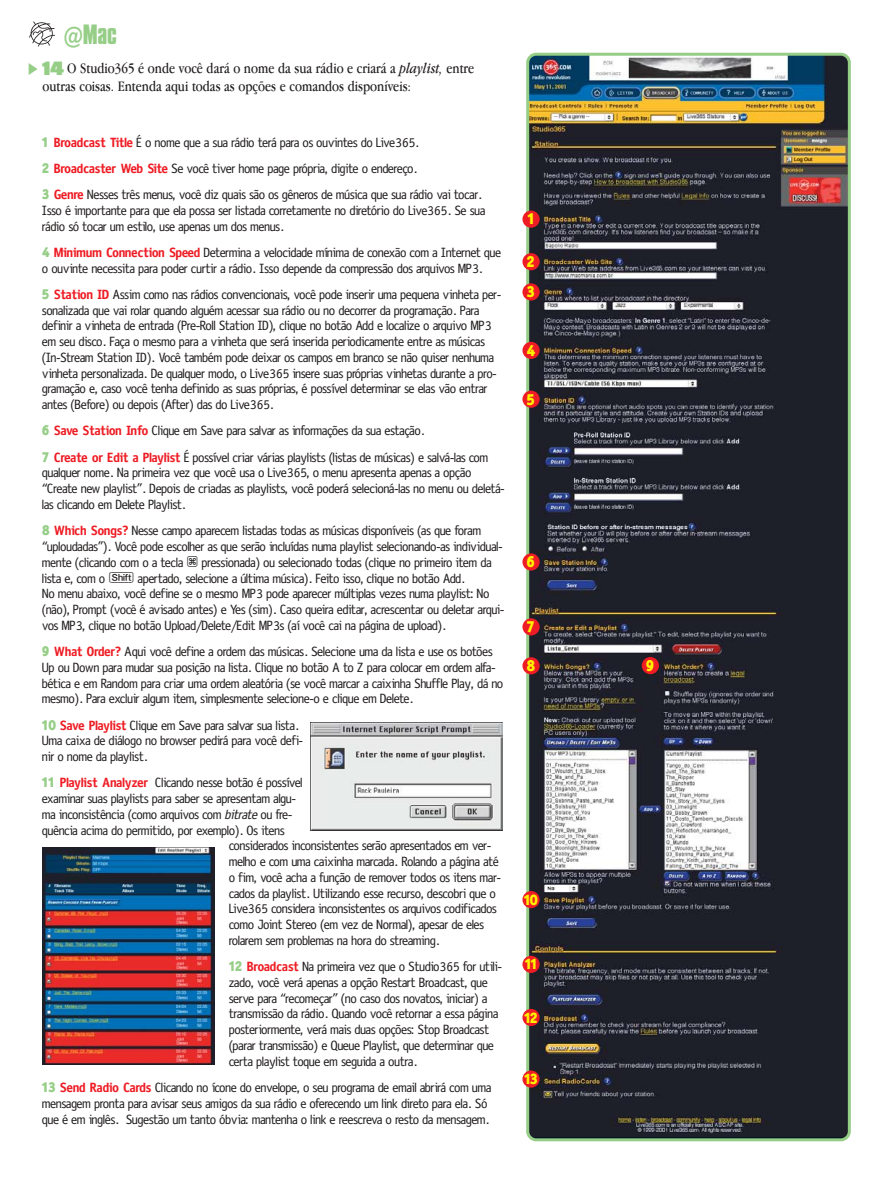
<style>
.page{position:relative;width:893px;height:1190px;background:#fff}
.page>*{position:absolute;margin:0;border:0;box-sizing:border-box;transform-origin:0 0}
.t1{font:700 24px "Compacta BT";color:#96ce87;scale:.8 1}
.t2{font:21px "Obscena";color:#96ce87}
.t3{font:15px/18px "Macmania Garamond Normal";color:#231f1f}
.t4{font:800 15px/30.2px "Oficina";color:#fff200}
.t5{font:800 14.25px "Oficina";letter-spacing:-.17em;color:#fff200}
.t6{font:13.5px/15.8px "Obscena";letter-spacing:-.005em;color:#231f1f}
.s1{font-family:"Compacta BT";font-weight:900;font-size:16.5px;color:#96ce87}
.s2{font-style:italic}
.s3{font-family:"Oficina";font-weight:800;color:#96ce87}
.s4{font-weight:700;color:#ee1c24}
.s5{font-family:"Teclado Magnetico"}
</style>
<div class="page">
<svg style="left:29px;top:21px;width:26px;height:26px"></svg>
<img style="left:530px;top:56px;width:319px;height:1080px">
<div style="left:526px;top:53px;width:324px;height:1088px;border:3px solid #96ce87;border-radius:9px"></div>
<img style="left:42px;top:848px;width:172px;height:216px">
<img style="left:310px;top:722px;width:192px;height:108px">
<div style="left:522px;top:210px;width:17px;height:18px;background:#ee1c24;border-radius:50%"></div>
<div style="left:522px;top:253px;width:17px;height:17px;background:#ee1c24;border-radius:50%"></div>
<div style="left:522px;top:283px;width:17px;height:17px;background:#ee1c24;border-radius:50%"></div>
<div style="left:522px;top:342px;width:17px;height:17px;background:#ee1c24;border-radius:50%"></div>
<div style="left:522px;top:390px;width:17px;height:18px;background:#ee1c24;border-radius:50%"></div>
<div style="left:522px;top:553px;width:17px;height:17px;background:#ee1c24;border-radius:50%"></div>
<div style="left:522px;top:618px;width:17px;height:17px;background:#ee1c24;border-radius:50%"></div>
<div style="left:522px;top:657px;width:17px;height:17px;background:#ee1c24;border-radius:50%"></div>
<div style="left:641px;top:657px;width:18px;height:17px;background:#ee1c24;border-radius:50%"></div>
<div style="left:522px;top:891px;width:17px;height:17px;background:#ee1c24;border-radius:50%"></div>
<div style="left:522px;top:955px;width:17px;height:18px;background:#ee1c24;border-radius:50%"></div>
<div style="left:522px;top:1070px;width:17px;height:17px;background:#ee1c24;border-radius:50%"></div>
<div style="left:522px;top:1008px;width:17px;height:18px;background:#ee1c24;border-radius:50%"></div>
<h1 class="t1" style="left:64px;top:24px;width:68px">@Mac</h1>
<p class="t3" style="left:43px;top:61px;width:433px"><span class="s1">14</span> O Studio365 é onde você dará o nome da sua rádio e criará a <span class="s2">playlist,</span> entre outras coisas. Entenda aqui todas as opções e comandos disponíveis:</p>
<h2 class="t2" style="left:29px;top:60px;width:9px">¡</h2>
<p class="t6" style="left:43px;top:130px;width:441px;line-height:26.2px"><span class="s3">1</span> <span class="s4">Broadcast Title</span> É o nome que a sua rádio terá para os ouvintes do Live365.<br><span class="s3">2</span> <span class="s4">Broadcaster Web Site</span> Se você tiver home page própria, digite o endereço.<br><span class="s3">3</span> <span class="s4">Genre</span> Nesses três menus, você diz quais são os gêneros de música que sua rádio vai tocar.</p>
<p class="t6" style="left:43px;top:204px;width:444px">Isso é importante para que ela possa ser listada corretamente no diretório do Live365. Se sua rádio só tocar um estilo, use apenas um dos menus.</p>
<p class="t6" style="left:43px;top:246px;width:460px"><span class="s3">4</span> <span class="s4">Minimum Connection Speed</span> Determina a velocidade mínima de conexão com a Internet que o ouvinte necessita para poder curtir a rádio. Isso depende da compressão dos arquivos MP3.</p>
<p class="t6" style="left:43px;top:288px;width:460px"><span class="s3">5</span> <span class="s4">Station ID</span> Assim como nas rádios convencionais, você pode inserir uma pequena vinheta per&shy;sonalizada que vai rolar quando alguém acessar sua rádio ou no decorrer da programação. Para definir a vinheta de entrada (Pre-Roll Station ID), clique no botão Add e localize o arquivo MP3 em seu disco. Faça o mesmo para a vinheta que será inserida periodicamente entre as músicas (In-Stream Station ID). Você também pode deixar os campos em branco se não quiser nenhuma vinheta personalizada. De qualquer modo, o Live365 insere suas próprias vinhetas durante a pro&shy;gramação e, caso você tenha definido as suas próprias, é possível determinar se elas vão entrar antes (Before) ou depois (After) das do Live365.</p>
<p class="t6" style="left:43px;top:419px;width:447px;line-height:26.2px"><span class="s3">6</span> <span class="s4">Save Station Info</span> Clique em Save para salvar as informações da sua estação.<br><span class="s3">7</span> <span class="s4">Create or Edit a Playlist</span> É possível criar várias playlists (listas de músicas) e salvá-las com</p>
<p class="t6" style="left:43px;top:466px;width:464px">qualquer nome. Na primeira vez que você usa o Live365, o menu apresenta apenas a opção “Create new playlist”. Depois de criadas as playlists, você poderá selecioná-las no menu ou deletá&shy;las clicando em Delete Playlist.</p>
<p class="t6" style="left:43px;top:524px;width:463px"><span class="s3">8</span> <span class="s4">Which Songs?</span> Nesse campo aparecem listadas todas as músicas disponíveis (as que foram “uploudadas”). Você pode escolher as que serão incluídas numa playlist selecionando-as individual&shy;mente (clicando com o a tecla <span class="s5">[Ω]</span> pressionada) ou selecionado todas (clique no primeiro item da lista e, com o <span class="s5">[Shift]</span> apertado, selecione a última música). Feito isso, clique no botão Add.<br>No menu abaixo, você define se o mesmo MP3 pode aparecer múltiplas vezes numa playlist: No (não), Prompt (você é avisado antes) e Yes (sim). Caso queira editar, acrescentar ou deletar arqui&shy;vos MP3, clique no botão Upload/Delete/Edit MP3s (aí você cai na página de upload).</p>
<p class="t6" style="left:43px;top:645px;width:462px"><span class="s3">9</span> <span class="s4">What Order?</span> Aqui você define a ordem das músicas. Selecione uma da lista e use os botões Up ou Down para mudar sua posição na lista. Clique no botão A to Z para colocar em ordem alfa&shy;bética e em Random para criar uma ordem aleatória (se você marcar a caixinha Shuffle Play, dá no mesmo). Para excluir algum item, simplesmente selecione-o e clique em Delete.</p>
<p class="t6" style="left:43px;top:718px;width:262px"><span class="s3">10</span> <span class="s4">Save Playlist</span> Clique em Save para salvar sua lista.<br>Uma caixa de diálogo no browser pedirá para você defi&shy;nir o nome da playlist.</p>
<p class="t6" style="left:43px;top:776px;width:262px"><span class="s3">11</span> <span class="s4">Playlist Analyzer</span> Clicando nesse botão é possível</p>
<p class="t6" style="left:43px;top:792px;width:255px">examinar suas playlists para saber se apresentam algu-</p>
<p class="t6" style="left:43px;top:807px;width:251px">ma inconsistência (como arquivos com <span class="s2">bitrate</span>ou fre-</p>
<p class="t6" style="left:43px;top:823px;width:244px">quência acima do permitido, por exemplo). Os itens</p>
<p class="t6" style="left:229px;top:839px;width:263px">considerados inconsistentes serão apresentados em ver-</p>
<p class="t6" style="left:229px;top:855px;width:271px">melho e com uma caixinha marcada. Rolando a página até</p>
<p class="t6" style="left:229px;top:870px;width:273px">o fim, você acha a função de remover todos os itens mar-</p>
<p class="t6" style="left:229px;top:886px;width:268px">cados da playlist. Utilizando esse recurso, descobri que o</p>
<p class="t6" style="left:229px;top:902px;width:269px">Live365 considera inconsistentes os arquivos codificados</p>
<p class="t6" style="left:229px;top:918px;width:256px">como Joint Stereo (em vez de Normal), apesar de eles</p>
<p class="t6" style="left:229px;top:933px;width:212px">rolarem sem problemas na hora do streaming.</p>
<p class="t6" style="left:229px;top:960px;width:274px"><span class="s3">12</span> <span class="s4">Broadcast</span> Na primeira vez que o Studio365 for utili&shy;zado, você verá apenas a opção Restart Broadcast, que serve para “recomeçar” (no caso dos novatos, iniciar) a transmissão da rádio. Quando você retornar a essa página posteriormente, verá mais duas opções: Stop Broadcast (parar transmissão) e Queue Playlist, que determinar que certa playlist toque em seguida a outra.</p>
<p class="t6" style="left:43px;top:1080px;width:450px"><span class="s3">13</span> <span class="s4">Send Radio Cards</span> Clicando no ícone do envelope, o seu programa de email abrirá com uma mensagem pronta para avisar seus amigos da sua rádio e oferecendo um link direto para ela. Só que é em inglês. Sugestão um tanto óbvia: mantenha o link e reescreva o resto da mensagem.</p>
<p class="t4" style="left:528px;top:206px;width:10px">1</p>
<p class="t4" style="left:527px;top:248px;width:10px">2<br>3</p>
<p class="t4" style="left:527px;top:337px;width:10px">4</p>
<p class="t4" style="left:527px;top:386px;width:10px">5</p>
<p class="t4" style="left:527px;top:548px;width:10px">6</p>
<p class="t4" style="left:527px;top:613px;width:10px">7</p>
<p class="t4" style="left:527px;top:652px;width:10px">8</p>
<p class="t4" style="left:646px;top:652px;width:10px">9</p>
<p class="t5" style="left:524px;top:894px;width:15px">10</p>
<p class="t5" style="left:525px;top:959px;width:15px">11</p>
<p class="t5" style="left:524px;top:1012px;width:15px">12</p>
<p class="t5" style="left:525px;top:1073px;width:15px">13</p>
</div>
